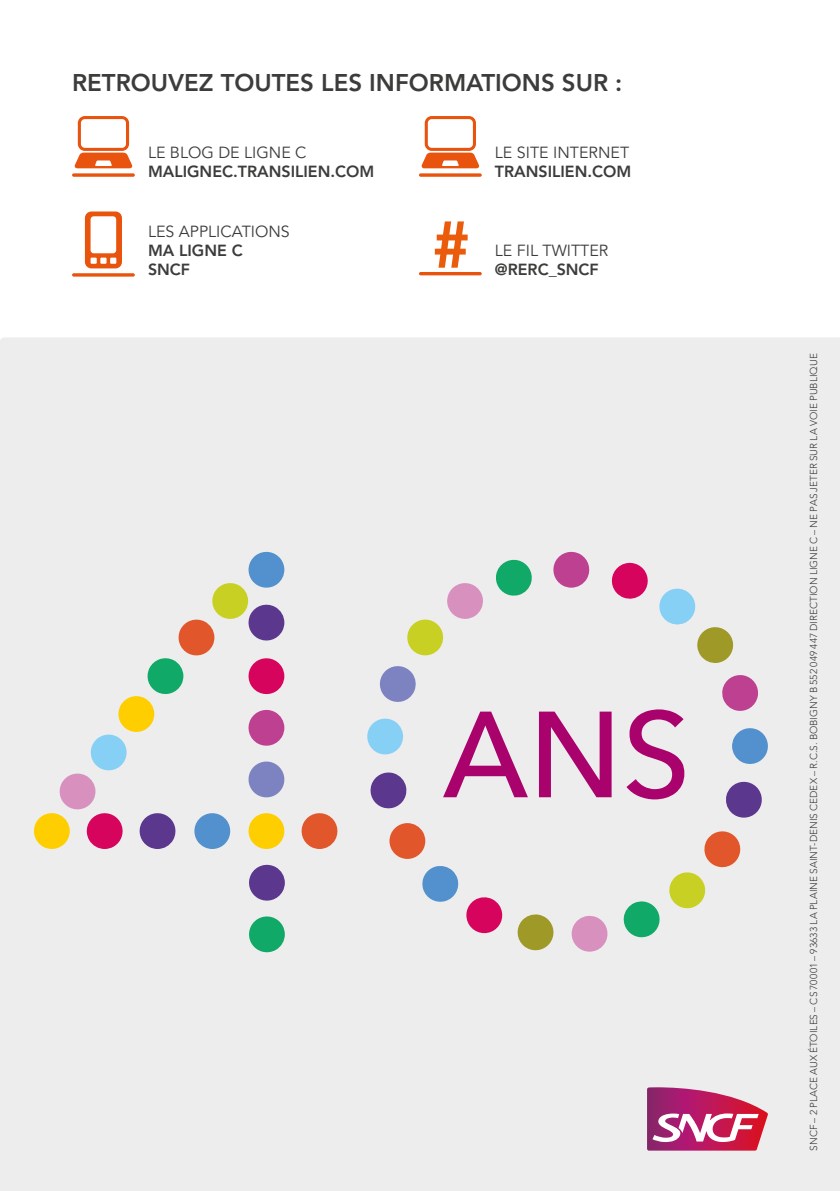
<style>
.page{position:relative;width:840px;height:1191px;background:#fff}
.page>*{position:absolute;margin:0;border:0;box-sizing:border-box;transform-origin:0 0}
.t1{font:900 65.2px "Avenir LT Std";color:#ea5b0b}
.t2{font:800 24px "Avenir LT Std";color:#3c3c3b}
.t3{font:800 16px/19.2px "Avenir LT Std";color:#3c3c3b}
.t4{font:16px "Avenir LT Std";color:#3c3c3b}
.t5{font:300 10px "Avenir LT Std";color:#3c3c3b}
</style>
<div class="page">
<div style="left:0;top:338px;width:839px;height:853px;background:#ededed"></div>
<svg style="left:646px;top:1087px;width:121px;height:63px;background:#c85e8a"></svg>
<svg style="left:443px;top:711px;width:84px;height:86px;background:#d69ec2"></svg>
<svg style="left:538px;top:711px;width:73px;height:86px;background:#cc7caf"></svg>
<svg style="left:626px;top:709px;width:58px;height:90px;background:#d28fba"></svg>
<svg style="left:246px;top:862px;width:39px;height:41px;background:#917ab0"></svg>
<svg style="left:246px;top:914px;width:39px;height:40px;background:#5fc196"></svg>
<svg style="left:299px;top:810px;width:41px;height:39px;background:#e68e73"></svg>
<svg style="left:31px;top:549px;width:253px;height:302px;background:#ddd5d3"></svg>
<svg style="left:550px;top:549px;width:41px;height:38px;background:#ce7eb1"></svg>
<svg style="left:494px;top:558px;width:39px;height:38px"></svg>
<svg style="left:404px;top:582px;width:79px;height:76px;background:#e3d8c3"></svg>
<svg style="left:377px;top:664px;width:39px;height:40px;background:#a4a8cf"></svg>
<svg style="left:364px;top:716px;width:39px;height:41px;background:#acdaf1"></svg>
<svg style="left:368px;top:770px;width:38px;height:40px;background:#8c74ad"></svg>
<svg style="left:389px;top:823px;width:115px;height:112px;background:#dec7d0"></svg>
<svg style="left:515px;top:913px;width:40px;height:39px;background:#bab66d"></svg>
<svg style="left:569px;top:915px;width:40px;height:39px;background:#dfb1cf"></svg>
<svg style="left:622px;top:901px;width:38px;height:37px"></svg>
<svg style="left:668px;top:829px;width:74px;height:80px;background:#e4ceaa"></svg>
<svg style="left:724px;top:780px;width:39px;height:39px;background:#8c74ad"></svg>
<svg style="left:731px;top:725px;width:39px;height:41px;background:#8bb3d9"></svg>
<svg style="left:721px;top:673px;width:38px;height:39px"></svg>
<svg style="left:656px;top:586px;width:77px;height:77px;background:#ced9cc"></svg>
<svg style="left:609px;top:561px;width:40px;height:39px;background:#de568f"></svg>
<svg style="left:72px;top:173px;width:63px;height:4px"></svg>
<svg style="left:74px;top:116px;width:59px;height:52px"></svg>
<svg style="left:419px;top:173px;width:62px;height:4px"></svg>
<svg style="left:421px;top:116px;width:58px;height:52px"></svg>
<svg style="left:72px;top:273px;width:63px;height:4px"></svg>
<svg style="left:85px;top:211px;width:37px;height:57px"></svg>
<hr style="left:419px;top:272px;width:62px;height:3px;background:#e8530e;border-radius:2px">
<h2 class="t2" style="left:72px;top:68px;width:551px">RETROUVEZ TOUTES LES INFORMATIONS SUR :</h2>
<h3 class="t4" style="left:148px;top:143px;width:160px">LE BLOG DE LIGNE C</h3>
<h3 class="t3" style="left:148px;top:162px;width:228px">MALIGNEC.TRANSILIEN.COM</h3>
<h3 class="t4" style="left:494px;top:143px;width:136px">LE SITE INTERNET</h3>
<h3 class="t3" style="left:494px;top:162px;width:138px">TRANSILIEN.COM</h3>
<h1 class="t1" style="left:431px;top:205px;width:40px">#</h1>
<h3 class="t4" style="left:148px;top:222px;width:143px">LES APPLICATIONS</h3>
<h3 class="t3" style="left:148px;top:241px;width:96px">MA LIGNE C<br>SNCF</h3>
<h3 class="t4" style="left:494px;top:241px;width:115px">LE FIL TWITTER</h3>
<h3 class="t3" style="left:494px;top:260px;width:105px">@RERC_SNCF</h3>
<p class="t5" style="left:807px;top:1150px;width:798px;rotate:-90deg">SNCF – 2 PLACE AUX ÉTOILES – CS 70001 – 93633 LA PLAINE SAINT-DENIS CEDEX – R.C.S. BOBIGNY B 552 049 447 DIRECTION LIGNE C – NE PAS JETER SUR LA VOIE PUBLIQUE</p>
</div>
